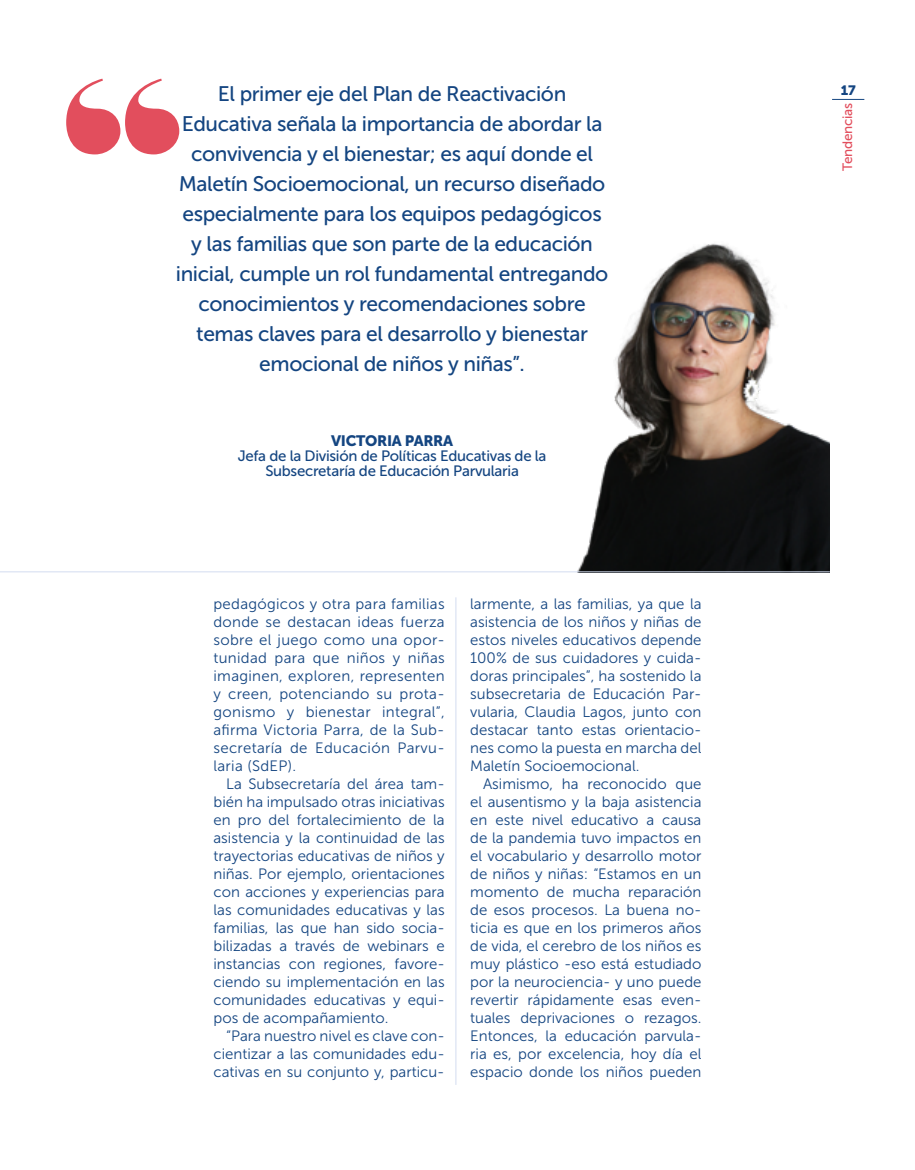
<style>
.page{position:relative;width:915px;height:1170px;background:#fff}
.page>*{position:absolute;margin:0;border:0;box-sizing:border-box;transform-origin:0 0}
.t1{font:210px "Acta Poster";color:#e24e5d}
.t2{font:21px/30px "Museo Sans 500";letter-spacing:-.02em;color:#144581;text-align:center}
.t3{font:15px/18px "Museo Sans 300";color:#144581;text-align:justify}
.t4{font:15px/15px "Museo Sans 500";letter-spacing:-.02em;color:#144581;text-align:center}
.t5{font:15px "Museo Sans 900";letter-spacing:-.02em;color:#144581}
.t6{font:13.5px "Museo Sans 500";letter-spacing:-.02em;color:#e24e5d}
.t7{font:13.5px "Museo Sans 900";color:#144581}
</style>
<div class="page">
<hr style="left:831px;top:99px;width:33px;height:1px;background:#144581">
<hr style="left:455px;top:597px;width:1px;height:487px;background:#d3dcf0">
<img style="left:577px;top:243px;width:252px;height:328px">
<hr style="left:0;top:571px;width:829px;height:1px;background:#d3dcf0">
<h1 class="t1" style="left:60px;top:24px;width:127px">“</h1>
<p class="t2" style="left:176px;top:79px;width:434px">El primer eje del Plan de Reactivación Educativa señala la importancia de abordar la convivencia y el bienestar; es aquí donde el Maletín Socioemocional, un recurso diseñado especialmente para los equipos pedagógicos y las familias que son parte de la educación inicial, cumple un rol fundamental entregando conocimientos y recomendaciones sobre temas claves para el desarrollo y bienestar emocional de niños y niñas”.</p>
<p class="t5" style="left:331px;top:432px;width:124px">VICTORIA PARRA</p>
<p class="t4" style="left:237px;top:448px;width:310px">Jefa de la División de Políticas Educativas de la<br>Subsecretaría de Educación Parvularia</p>
<p class="t3" style="left:213px;top:594px;width:233px">pedagógicos y otra para familias donde se destacan ideas fuerza sobre el juego como una opor&shy;tunidad para que niños y niñas imaginen, exploren, representen y creen, potenciando su prota&shy;gonismo y bienestar integral”, afirma Victoria Parra, de la Sub&shy;secretaría de Educación Parvu&shy;laria (SdEP).</p>
<p class="t3" style="left:213px;top:774px;width:233px;text-indent:13px">La Subsecretaría del área tam&shy;bién ha impulsado otras iniciativas en pro del fortalecimiento de la asistencia y la continuidad de las trayectorias educativas de niños y niñas. Por ejemplo, orientaciones con acciones y experiencias para las comunidades educativas y las familias, las que han sido socia&shy;bilizadas a través de webinars e instancias con regiones, favore&shy;ciendo su implementación en las comunidades educativas y equi&shy;pos de acompañamiento.</p>
<p class="t3" style="left:213px;top:1026px;width:233px;text-indent:13px">“Para nuestro nivel es clave con&shy;cientizar a las comunidades edu&shy;cativas en su conjunto y, particu-</p>
<p class="t3" style="left:470px;top:594px;width:233px">larmente, a las familias, ya que la asistencia de los niños y niñas de estos niveles educativos depende 100% de sus cuidadores y cuida&shy;doras principales”, ha sostenido la subsecretaria de Educación Par&shy;vularia, Claudia Lagos, junto con destacar tanto estas orientacio&shy;nes como la puesta en marcha del Maletín Socioemocional.</p>
<p class="t3" style="left:470px;top:774px;width:233px;text-indent:13px">Asimismo, ha reconocido que el ausentismo y la baja asistencia en este nivel educativo a causa de la pandemia tuvo impactos en el vocabulario y desarrollo motor de niños y niñas: “Estamos en un momento de mucha reparación de esos procesos. La buena no&shy;ticia es que en los primeros años de vida, el cerebro de los niños es muy plástico -eso está estudiado por la neurociencia- y uno puede revertir rápidamente esas even&shy;tuales deprivaciones o rezagos.<br>Entonces, la educación parvula&shy;ria es, por excelencia, hoy día el espacio donde los niños pueden</p>
<p class="t7" style="left:840px;top:83px;width:16px">17</p>
<p class="t6" style="left:840px;top:171px;width:69px;rotate:-90deg">Tendencias</p>
</div>
